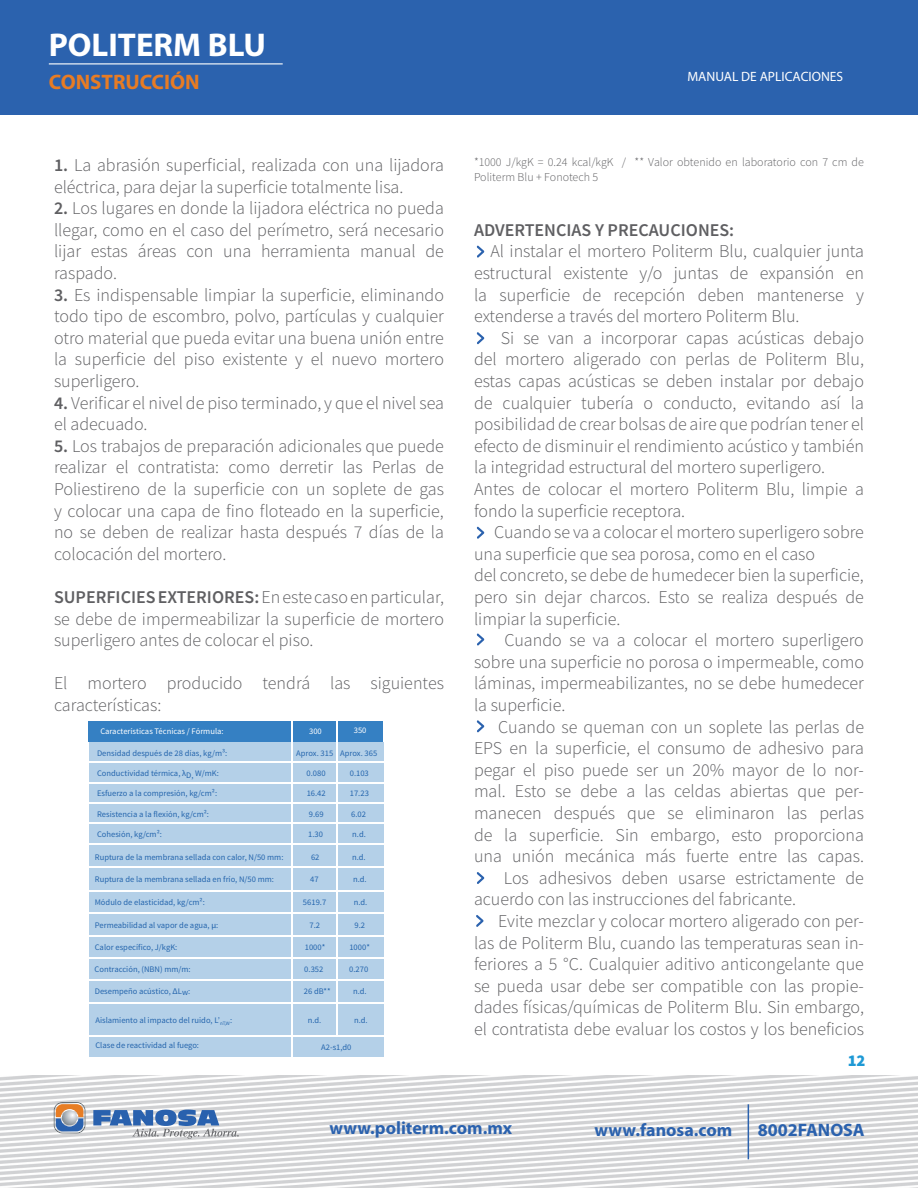
<style>
.page{position:relative;width:918px;height:1188px;background:#fff}
.page>*{position:absolute;margin:0;border:0;box-sizing:border-box;transform-origin:0 0}
.t1{font:700 33px "Myriad Pro";color:#fff}
.t2{font:700 21px "Myriad Pro";color:#e87c24}
.t3{font:300 18px/21.6px "Source Sans Pro";color:#5f5f62;text-align:justify}
.t4{font:700 18px "Myriad Pro";color:#2b62ae}
.t5{font:600 18px "Source Sans Pro";color:#5f5f62}
.t6{font:900 16.5px "Source Sans Pro";color:#1e99d5}
.t7{font:13.5px "Myriad Pro";color:#fff}
.t8{font:300 12px/14.4px "Source Sans Pro";color:#5f5f62}
.t9{font:8.4px "Source Sans Pro";color:#2465ad}
.t10{font:8.4px "Source Sans Pro";color:#fff}
.s1{font-weight:600}
.s2{font-family:"Myriad Pro"}
</style>
<div class="page">
<div style="left:0;top:0;width:918px;height:115px;background:#2b62ae"></div>
<svg style="left:477px;top:872px;width:7px;height:12px"></svg>
<svg style="left:476px;top:915px;width:7px;height:12px"></svg>
<div style="left:88px;top:721px;width:295px;height:21px;background:#3580c3"></div>
<div style="left:89px;top:742px;width:294px;height:315px;background:#b4d0e8"></div>
<hr style="left:291px;top:721px;width:2px;height:336px;background:#fff">
<hr style="left:336px;top:720px;width:1px;height:316px;background:#fff">
<hr style="left:88px;top:761px;width:299px;height:2px;background:#fff">
<hr style="left:89px;top:783px;width:298px;height:1px;background:#fff">
<hr style="left:87px;top:802px;width:299px;height:1px;background:#fff">
<hr style="left:89px;top:823px;width:298px;height:1px;background:#fff">
<hr style="left:89px;top:844px;width:298px;height:1px;background:#fff">
<hr style="left:88px;top:867px;width:298px;height:1px;background:#fff">
<hr style="left:88px;top:890px;width:298px;height:1px;background:#fff">
<hr style="left:88px;top:912px;width:298px;height:2px;background:#fff">
<hr style="left:88px;top:936px;width:298px;height:1px;background:#fff">
<hr style="left:87px;top:958px;width:301px;height:1px;background:#fff">
<hr style="left:87px;top:980px;width:301px;height:1px;background:#fff">
<hr style="left:87px;top:1002px;width:301px;height:1px;background:#fff">
<hr style="left:88px;top:1036px;width:320px;height:1px;background:#fff">
<svg style="left:477px;top:245px;width:7px;height:13px"></svg>
<svg style="left:477px;top:332px;width:7px;height:12px"></svg>
<svg style="left:477px;top:527px;width:7px;height:12px"></svg>
<svg style="left:477px;top:633px;width:7px;height:13px"></svg>
<svg style="left:477px;top:720px;width:7px;height:13px"></svg>
<svg style="left:54px;top:1102px;width:31px;height:31px"></svg>
<svg style="left:93px;top:1110px;width:146px;height:29px"></svg>
<hr style="left:748px;top:1104px;width:1px;height:55px;background:#2b62ae">
<hr style="left:49px;top:63px;width:234px;height:1px;background:#fff">
<h1 class="t1" style="left:49px;top:24px;width:219px">POLITERM BLU</h1>
<p class="t2" style="left:49px;top:68px;width:152px">CONSTRUCCIÓN</p>
<p class="t7" style="left:688px;top:68px;width:157px">MANUAL DE APLICACIONES</p>
<p class="t3" style="left:54px;top:154px;width:392px"><span class="s1">1.</span> La abrasión superficial, realizada con una lijadora eléctrica, para dejar la superficie totalmente lisa.</p>
<p class="t3" style="left:54px;top:197px;width:392px"><span class="s1">2.</span> Los lugares en donde la lijadora eléctrica no pueda llegar, como en el caso del perímetro, será necesario lijar estas áreas con una herramienta manual de raspado.</p>
<p class="t3" style="left:54px;top:284px;width:392px"><span class="s1">3.</span> Es indispensable limpiar la superficie, eliminando todo tipo de escombro, polvo, partículas y cualquier otro material que pueda evitar una buena unión entre la superficie del piso existente y el nuevo mortero superligero.</p>
<p class="t3" style="left:54px;top:392px;width:392px"><span class="s1">4.</span> Verificar el nivel de piso terminado, y que el nivel sea el adecuado.</p>
<p class="t3" style="left:54px;top:435px;width:392px"><span class="s1">5.</span> Los trabajos de preparación adicionales que puede realizar el contratista: como derretir las Perlas de Poliestireno de la superficie con un soplete de gas y colocar una capa de fino floteado en la superficie, no se deben de realizar hasta después 7 días de la colocación del mortero.</p>
<p class="t3" style="left:54px;top:586px;width:392px"><span class="s1">SUPERFICIES EXTERIORES:</span> En este caso en particular, se debe de impermeabilizar la superficie de mortero superligero antes de colocar el piso.</p>
<p class="t3" style="left:54px;top:673px;width:391px">El mortero producido tendrá las siguientes características:</p>
<p class="t10" style="left:354px;top:725px;width:14px">350</p>
<p class="t10" style="left:100px;top:726px;width:125px">Características Técnicas / Fórmula:</p>
<p class="t10" style="left:309px;top:726px;width:14px">300</p>
<p class="t9" style="left:97px;top:748px;width:132px">Densidad después de 28 días, kg/m3:</p>
<p class="t9" style="left:296px;top:748px;width:82px">Aprox. 315 Aprox. 365</p>
<p class="t9" style="left:97px;top:768px;width:123px">Conductividad térmica, <span class="s2">λ</span>D, W/mK:</p>
<p class="t9" style="left:307px;top:768px;width:21px">0.080</p>
<p class="t9" style="left:350px;top:768px;width:21px">0.103</p>
<p class="t9" style="left:97px;top:788px;width:122px">Esfuerzo a la compresión, kg/cm2:</p>
<p class="t9" style="left:307px;top:788px;width:21px">16.42</p>
<p class="t9" style="left:350px;top:788px;width:21px">17.23</p>
<p class="t9" style="left:97px;top:809px;width:114px">Resistencia a la flexión, kg/cm2:</p>
<p class="t9" style="left:309px;top:809px;width:16px">9.69</p>
<p class="t9" style="left:351px;top:809px;width:16px">6.02</p>
<p class="t9" style="left:97px;top:829px;width:66px">Cohesión, kg/cm2:</p>
<p class="t9" style="left:308px;top:829px;width:16px">1.30</p>
<p class="t9" style="left:352px;top:829px;width:15px">n.d.</p>
<p class="t9" style="left:95px;top:852px;width:190px">Ruptura de la membrana sellada con calor, N/50 mm:</p>
<p class="t9" style="left:311px;top:852px;width:10px">62</p>
<p class="t9" style="left:352px;top:852px;width:15px">n.d.</p>
<p class="t9" style="left:95px;top:874px;width:181px">Ruptura de la membrana sellada en frío, N/50 mm:</p>
<p class="t9" style="left:310px;top:874px;width:10px">47</p>
<p class="t9" style="left:353px;top:874px;width:15px">n.d.</p>
<p class="t9" style="left:95px;top:897px;width:112px">Módulo de elasticidad, kg/cm2:</p>
<p class="t9" style="left:303px;top:897px;width:25px">5619.7</p>
<p class="t9" style="left:354px;top:897px;width:15px">n.d.</p>
<p class="t9" style="left:95px;top:920px;width:125px">Permeabilidad al vapor de agua, <span class="s2">μ</span>:</p>
<p class="t9" style="left:310px;top:920px;width:12px">7.2</p>
<p class="t9" style="left:355px;top:920px;width:12px">9.2</p>
<p class="t9" style="left:95px;top:942px;width:84px">Calor específico, J/kgK:</p>
<p class="t9" style="left:305px;top:942px;width:22px">1000*</p>
<p class="t9" style="left:349px;top:942px;width:22px">1000*</p>
<p class="t9" style="left:95px;top:964px;width:98px">Contracción, (NBN) mm/m:</p>
<p class="t9" style="left:304px;top:964px;width:21px">0.352</p>
<p class="t9" style="left:349px;top:964px;width:21px">0.270</p>
<p class="t9" style="left:95px;top:986px;width:97px">Desempeño acústico, <span class="s2">Δ</span>Lw:</p>
<p class="t9" style="left:304px;top:986px;width:28px">26 dB**</p>
<p class="t9" style="left:353px;top:986px;width:15px">n.d.</p>
<p class="t9" style="left:95px;top:1015px;width:138px">Aislamiento al impacto del ruido, L’<sub>nT,W</sub>:</p>
<p class="t9" style="left:308px;top:1015px;width:15px">n.d.</p>
<p class="t9" style="left:354px;top:1015px;width:15px">n.d.</p>
<p class="t9" style="left:95px;top:1040px;width:105px">Clase de reactividad al fuego:</p>
<p class="t9" style="left:321px;top:1042px;width:32px">A2-s1,d0</p>
<p class="t8" style="left:474px;top:155px;width:391px">*1000 J/kgK = 0.24 kcal/kgK / ** Valor obtenido en laboratorio con 7 cm de<br>Politerm Blu + Fonotech 5</p>
<p class="t5" style="left:474px;top:218px;width:262px">ADVERTENCIAS Y PRECAUCIONES:</p>
<p class="t3" style="left:474px;top:241px;width:392px;text-indent:16px">Al instalar el mortero Politerm Blu, cualquier junta estructural existente y/o juntas de expansión en la superficie de recepción deben mantenerse y extenderse a través del mortero Politerm Blu.</p>
<p class="t3" style="left:474px;top:327px;width:392px;text-align:left;text-indent:27px">Si se van a incorporar capas acústicas debajo del mortero aligerado con perlas de Politerm Blu, estas capas acústicas se deben instalar por debajo de cualquier tubería o conducto, evitando así la posibilidad de crear bolsas de aire que podrían tener el efecto de disminuir el rendimiento acústico y también la integridad estructural del mortero superligero.<br>Antes de colocar el mortero Politerm Blu, limpie a fondo la superficie receptora.</p>
<p class="t3" style="left:474px;top:521px;width:392px;text-align:left;text-indent:20px">Cuando se va a colocar el mortero superligero sobre una superficie que sea porosa, como en el caso<br>del concreto, se debe de humedecer bien la superficie, pero sin dejar charcos. Esto se realiza después de limpiar la superficie.</p>
<p class="t3" style="left:474px;top:629px;width:392px;text-indent:30px">Cuando se va a colocar el mortero superligero sobre una superficie no porosa o impermeable, como láminas, impermeabilizantes, no se debe humedecer la superficie.</p>
<p class="t3" style="left:498px;top:716px;width:367px">Cuando se queman con un soplete las perlas de</p>
<p class="t3" style="left:474px;top:737px;width:392px">EPS en la superficie, el consumo de adhesivo para</p>
<p class="t3" style="left:474px;top:759px;width:391px">pegar el piso puede ser un 20% mayor de lo nor-</p>
<p class="t3" style="left:474px;top:781px;width:391px">mal. Esto se debe a las celdas abiertas que per-</p>
<p class="t3" style="left:474px;top:802px;width:392px">manecen después que se eliminaron las perlas</p>
<p class="t3" style="left:474px;top:824px;width:392px">de la superficie. Sin embargo, esto proporciona</p>
<p class="t3" style="left:474px;top:845px;width:392px">una unión mecánica más fuerte entre las capas.</p>
<p class="t3" style="left:504px;top:867px;width:362px">Los adhesivos deben usarse estrictamente de</p>
<p class="t3" style="left:474px;top:889px;width:324px">acuerdo con las instrucciones del fabricante.</p>
<p class="t3" style="left:498px;top:910px;width:367px">Evite mezclar y colocar mortero aligerado con per-</p>
<p class="t3" style="left:474px;top:932px;width:391px">las de Politerm Blu, cuando las temperaturas sean in-</p>
<p class="t3" style="left:474px;top:953px;width:392px">feriores a 5 °C. Cualquier aditivo anticongelante que</p>
<p class="t3" style="left:474px;top:975px;width:391px">se pueda usar debe ser compatible con las propie-</p>
<p class="t3" style="left:474px;top:997px;width:392px">dades físicas/químicas de Politerm Blu. Sin embargo,</p>
<p class="t3" style="left:474px;top:1018px;width:392px">el contratista debe evaluar los costos y los beneficios</p>
<p class="t6" style="left:848px;top:1049px;width:19px">12</p>
<p class="t4" style="left:329px;top:1116px;width:184px">www.politerm.com.mx</p>
<p class="t4" style="left:595px;top:1118px;width:139px">www.fanosa.com</p>
<p class="t4" style="left:758px;top:1118px;width:108px">8002FANOSA</p>
</div>
